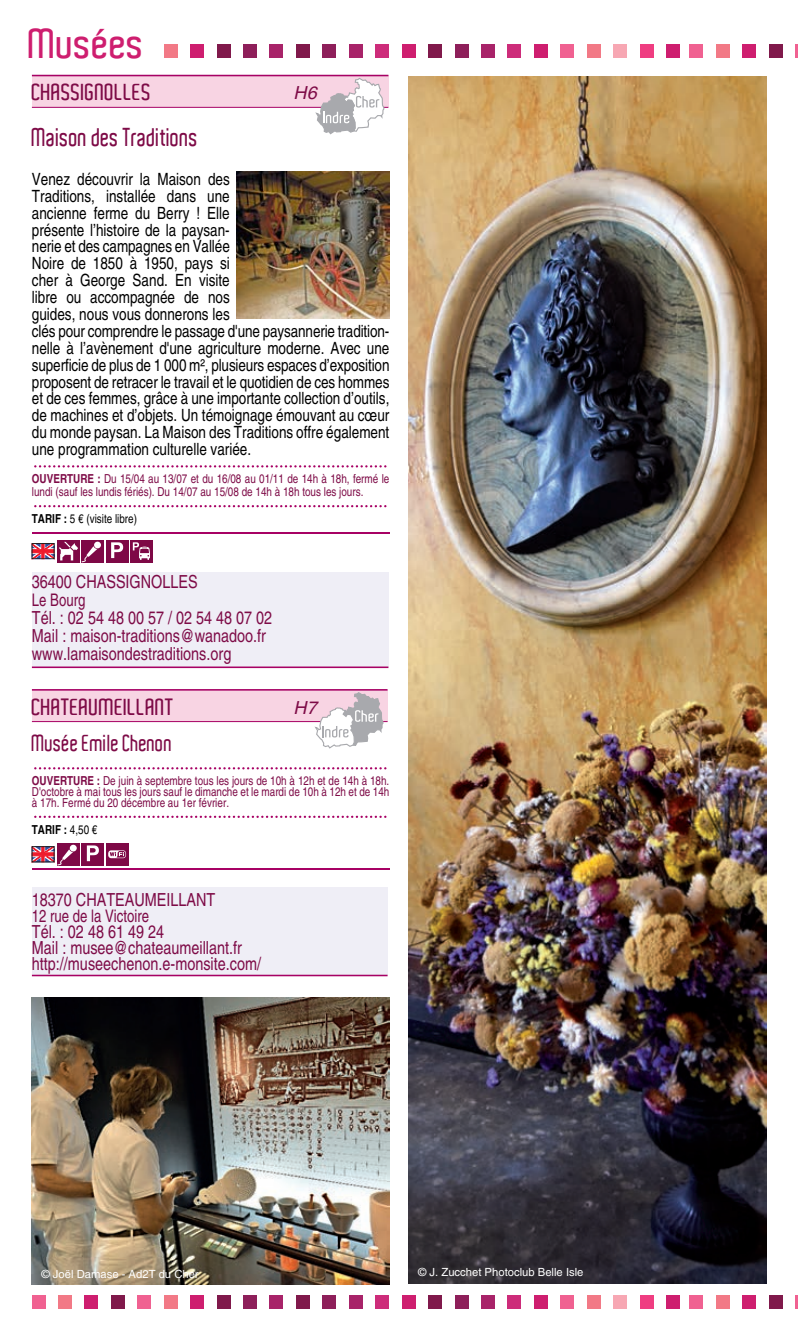
<style>
.page{position:relative;width:798px;height:1340px;background:#fff}
.page>*{position:absolute;margin:0;border:0;box-sizing:border-box;transform-origin:0 0}
.t1{font:600 40.5px "Aldo";color:#ce1e6f}
.t2{font:600 24.75px "Aldo";color:#7e0b47;scale:.85 1}
.t3{font:600 22.5px "Aldo";color:#7e0b47}
.t4{font:600 22.5px "Aldo";color:#7e0b47;scale:.85 1}
.t5{font:18px/18px "Helvetica";color:#7e0b47;scale:.8 1}
.t6{font:italic 18px "Helvetica";color:#7e0b47}
.t7{font:17.32px "Helvetica";color:#7e0b47;scale:.76 1}
.t8{font:16.88px/16.9px "Helvetica";color:#000;scale:.8 1}
.t9{font:12.38px/11.2px "Helvetica";color:#7e0b47;scale:.8 1}
.t10{font:12.38px "Helvetica";color:#000;scale:.8 1}
.t11{font:700 12.38px "Helvetica";color:#000;scale:.8 1}
.t12{font:11.25px "Helvetica";color:#fff}
.s1{font-weight:700}
.s2{font-weight:400}
</style>
<div class="page">
<div style="left:32px;top:76px;width:356px;height:31px;background:#f8d4e3"></div>
<div style="left:32px;top:572px;width:356px;height:95px;background:#efeef6"></div>
<hr style="left:32px;top:75px;width:356px;height:1px;background:#a70164">
<hr style="left:32px;top:107px;width:356px;height:1px;background:#a70164">
<hr style="left:32px;top:666px;width:356px;height:2px;background:#a70164">
<svg style="left:314px;top:77px;width:71px;height:58px"></svg>
<img style="left:236px;top:172px;width:153px;height:146px">
<svg style="left:34px;top:465px;width:353px;height:2px"></svg>
<svg style="left:34px;top:505px;width:353px;height:2px"></svg>
<hr style="left:32px;top:532px;width:357px;height:1px;background:#a70164">
<div style="left:130px;top:540px;width:22px;height:22px;background:#7e0846"></div>
<svg style="left:133px;top:542px;width:17px;height:18px"></svg>
<div style="left:106px;top:540px;width:22px;height:22px;background:#7e0846"></div>
<svg style="left:111px;top:542px;width:12px;height:16px"></svg>
<div style="left:82px;top:540px;width:22px;height:22px;background:#7e0846"></div>
<div style="left:94px;top:541px;width:7px;height:7px;background:#fff;border-radius:50%"></div>
<div style="left:57px;top:540px;width:23px;height:22px;background:#7e0846"></div>
<svg style="left:32px;top:542px;width:65px;height:20px"></svg>
<div style="left:32px;top:543px;width:22px;height:16px;border:1px solid #231f20"></div>
<div style="left:32px;top:690px;width:355px;height:31px;background:#f8d4e3"></div>
<div style="left:32px;top:886px;width:355px;height:89px;background:#efeef6"></div>
<hr style="left:32px;top:689px;width:355px;height:1px;background:#a70164">
<hr style="left:32px;top:721px;width:355px;height:1px;background:#a70164">
<hr style="left:32px;top:974px;width:355px;height:2px;background:#a70164">
<svg style="left:313px;top:692px;width:71px;height:57px"></svg>
<svg style="left:34px;top:767px;width:353px;height:2px"></svg>
<svg style="left:34px;top:815px;width:353px;height:3px"></svg>
<hr style="left:32px;top:868px;width:357px;height:1px;background:#a70164">
<div style="left:106px;top:843px;width:22px;height:22px;background:#7e0846"></div>
<svg style="left:108px;top:850px;width:18px;height:8px"></svg>
<div style="left:82px;top:843px;width:22px;height:22px;background:#7e0846"></div>
<svg style="left:87px;top:845px;width:12px;height:16px"></svg>
<div style="left:57px;top:843px;width:23px;height:22px;background:#7e0846"></div>
<svg style="left:70px;top:844px;width:7px;height:7px"></svg>
<svg style="left:32px;top:846px;width:41px;height:19px"></svg>
<div style="left:32px;top:846px;width:22px;height:16px;border:1px solid #231f20"></div>
<img style="left:32px;top:997px;width:357px;height:287px">
<img style="left:408px;top:77px;width:357px;height:1206px">
<svg style="left:795px;top:1295px;width:2px;height:13px"></svg>
<div style="left:742px;top:1295px;width:13px;height:13px;background:#ce1e6f"></div>
<div style="left:768px;top:1295px;width:13px;height:13px;background:#80194b"></div>
<div style="left:689px;top:1295px;width:13px;height:13px;background:#f06191"></div>
<div style="left:715px;top:1295px;width:14px;height:13px;background:#f27986"></div>
<div style="left:402px;top:1295px;width:13px;height:13px;background:#ce1e6f"></div>
<div style="left:428px;top:1295px;width:13px;height:13px;background:#80194b"></div>
<div style="left:454px;top:1295px;width:14px;height:13px;background:#8e1f5a"></div>
<div style="left:481px;top:1295px;width:13px;height:13px;background:#a82369"></div>
<div style="left:190px;top:1295px;width:14px;height:13px;background:#ce1e6f"></div>
<div style="left:217px;top:1295px;width:13px;height:13px;background:#80194b"></div>
<div style="left:243px;top:1295px;width:13px;height:13px;background:#8e1f5a"></div>
<div style="left:270px;top:1295px;width:13px;height:13px;background:#a82369"></div>
<div style="left:507px;top:1295px;width:13px;height:13px;background:#cd2c7a"></div>
<div style="left:534px;top:1295px;width:13px;height:13px;background:#ce1e6f"></div>
<div style="left:296px;top:1295px;width:13px;height:13px;background:#80194b"></div>
<div style="left:322px;top:1295px;width:14px;height:13px;background:#8e1f5a"></div>
<div style="left:349px;top:1295px;width:13px;height:13px;background:#a82369"></div>
<div style="left:375px;top:1295px;width:13px;height:13px;background:#cd2c7a"></div>
<div style="left:560px;top:1295px;width:13px;height:13px;background:#f06191"></div>
<div style="left:587px;top:1295px;width:13px;height:13px;background:#f27986"></div>
<div style="left:613px;top:1295px;width:13px;height:13px;background:#f7a7b3"></div>
<div style="left:138px;top:1295px;width:13px;height:13px;background:#f06191"></div>
<div style="left:164px;top:1295px;width:13px;height:13px;background:#f27986"></div>
<div style="left:85px;top:1295px;width:13px;height:13px;background:#ce1e6f"></div>
<div style="left:111px;top:1295px;width:13px;height:13px;background:#80194b"></div>
<div style="left:32px;top:1295px;width:13px;height:13px;background:#f06191"></div>
<div style="left:58px;top:1295px;width:14px;height:13px;background:#f27986"></div>
<div style="left:639px;top:1295px;width:14px;height:13px;background:#ef3d81"></div>
<div style="left:666px;top:1295px;width:13px;height:13px;background:#ce1e6f"></div>
<svg style="left:795px;top:45px;width:2px;height:13px"></svg>
<div style="left:742px;top:45px;width:13px;height:13px;background:#ce1e6f"></div>
<div style="left:768px;top:45px;width:13px;height:13px;background:#80194b"></div>
<div style="left:689px;top:45px;width:13px;height:13px;background:#f06191"></div>
<div style="left:715px;top:45px;width:14px;height:13px;background:#f27986"></div>
<div style="left:402px;top:45px;width:13px;height:13px;background:#ce1e6f"></div>
<div style="left:428px;top:45px;width:13px;height:13px;background:#80194b"></div>
<div style="left:454px;top:45px;width:14px;height:13px;background:#8e1f5a"></div>
<div style="left:481px;top:45px;width:13px;height:13px;background:#a82369"></div>
<div style="left:190px;top:45px;width:14px;height:13px;background:#ce1e6f"></div>
<div style="left:217px;top:45px;width:13px;height:13px;background:#80194b"></div>
<div style="left:243px;top:45px;width:13px;height:13px;background:#8e1f5a"></div>
<div style="left:270px;top:45px;width:13px;height:13px;background:#a82369"></div>
<div style="left:507px;top:45px;width:13px;height:13px;background:#cd2c7a"></div>
<div style="left:534px;top:45px;width:13px;height:13px;background:#ce1e6f"></div>
<div style="left:296px;top:45px;width:13px;height:13px;background:#80194b"></div>
<div style="left:322px;top:45px;width:14px;height:13px;background:#8e1f5a"></div>
<div style="left:349px;top:45px;width:13px;height:13px;background:#a82369"></div>
<div style="left:375px;top:45px;width:13px;height:13px;background:#cd2c7a"></div>
<div style="left:560px;top:45px;width:13px;height:13px;background:#f06191"></div>
<div style="left:587px;top:45px;width:13px;height:13px;background:#f27986"></div>
<div style="left:613px;top:45px;width:13px;height:13px;background:#f7a7b3"></div>
<div style="left:164px;top:45px;width:13px;height:13px;background:#f27986"></div>
<div style="left:639px;top:45px;width:14px;height:13px;background:#ef3d81"></div>
<div style="left:666px;top:45px;width:13px;height:13px;background:#ce1e6f"></div>
<h1 class="t1" style="left:29px;top:28px;width:118px">Musées</h1>
<h3 class="t3" style="left:32px;top:84px;width:121px">CHASSIGNOLLES</h3>
<p class="t6" style="left:293px;top:86px;width:25px">H6</p>
<h2 class="t2" style="left:32px;top:128px;width:197px">Maison des Traditions</h2>
<p class="t8" style="left:32px;top:172px;width:448px">Venez découvrir la Maison des<br>Traditions, installée dans une<br>ancienne ferme du Berry ! Elle<br>présente l’histoire de la paysan-<br>nerie et des campagnes en Vallée<br>Noire de 1850 à 1950, pays si<br>cher à George Sand. En visite<br>libre ou accompagnée de nos<br>guides, nous vous donnerons les<br>clés pour comprendre le passage d'une paysannerie tradition&shy;nelle à l’avènement d'une agriculture moderne. Avec une superficie de plus de 1 000 m², plusieurs espaces d’exposition proposent de retracer le travail et le quotidien de ces hommes et de ces femmes, grâce à une importante collection d’outils, de machines et d’objets. Un témoignage émouvant au cœur du monde paysan. La Maison des Traditions offre également une programmation culturelle variée.</p>
<p class="t9" style="left:32px;top:474px;width:448px;line-height:12.4px"><span class="s1">OUVERTURE :</span> Du 15/04 au 13/07 et du 16/08 au 01/11 de 14h à 18h, fermé le lundi (sauf les lundis fériés). Du 14/07 au 15/08 de 14h à 18h tous les jours.</p>
<p class="t10" style="left:32px;top:513px;width:133px"><span class="s1">TARIF :</span> 5 € (visite libre)</p>
<p class="t5" style="left:32px;top:574px;width:209px">36400 CHASSIGNOLLES</p>
<p class="t7" style="left:32px;top:592px;width:72px">Le Bourg</p>
<p class="t5" style="left:32px;top:610px;width:302px">Tél. : 02 54 48 00 57 / 02 54 48 07 02<br>Mail : maison-traditions@wanadoo.fr www.lamaisondestraditions.org</p>
<h3 class="t3" style="left:32px;top:698px;width:144px">CHATEAUMEILLANT</h3>
<p class="t6" style="left:293px;top:700px;width:25px">H7</p>
<h3 class="t4" style="left:32px;top:734px;width:167px">Musée Emile Chenon</h3>
<p class="t9" style="left:32px;top:775px;width:448px;text-align:justify"><span class="s1">OUVERTURE :</span> De juin à septembre tous les jours de 10h à 12h et de 14h à 18h.<br>D'octobre à mai tous les jours sauf le dimanche et le mardi de 10h à 12h et de 14h à 17h. Fermé du 20 décembre au 1er février.</p>
<p class="t11" style="left:32px;top:824px;width:83px">TARIF : <span class="s2">4,50 €</span></p>
<p class="t5" style="left:32px;top:891px;width:231px">18370 CHATEAUMEILLANT</p>
<p class="t7" style="left:32px;top:908px;width:156px">12 rue de la Victoire</p>
<p class="t5" style="left:32px;top:925px;width:288px;line-height:16.2px">Tél. : 02 48 61 49 24<br>Mail : musee@chateaumeillant.fr http://museechenon.e-monsite.com/</p>
<p class="t12" style="left:41px;top:1269px;width:159px">© Joël Damase - Ad2T du Cher</p>
<p class="t12" style="left:418px;top:1267px;width:167px">© J. Zucchet Photoclub Belle Isle</p>
</div>
